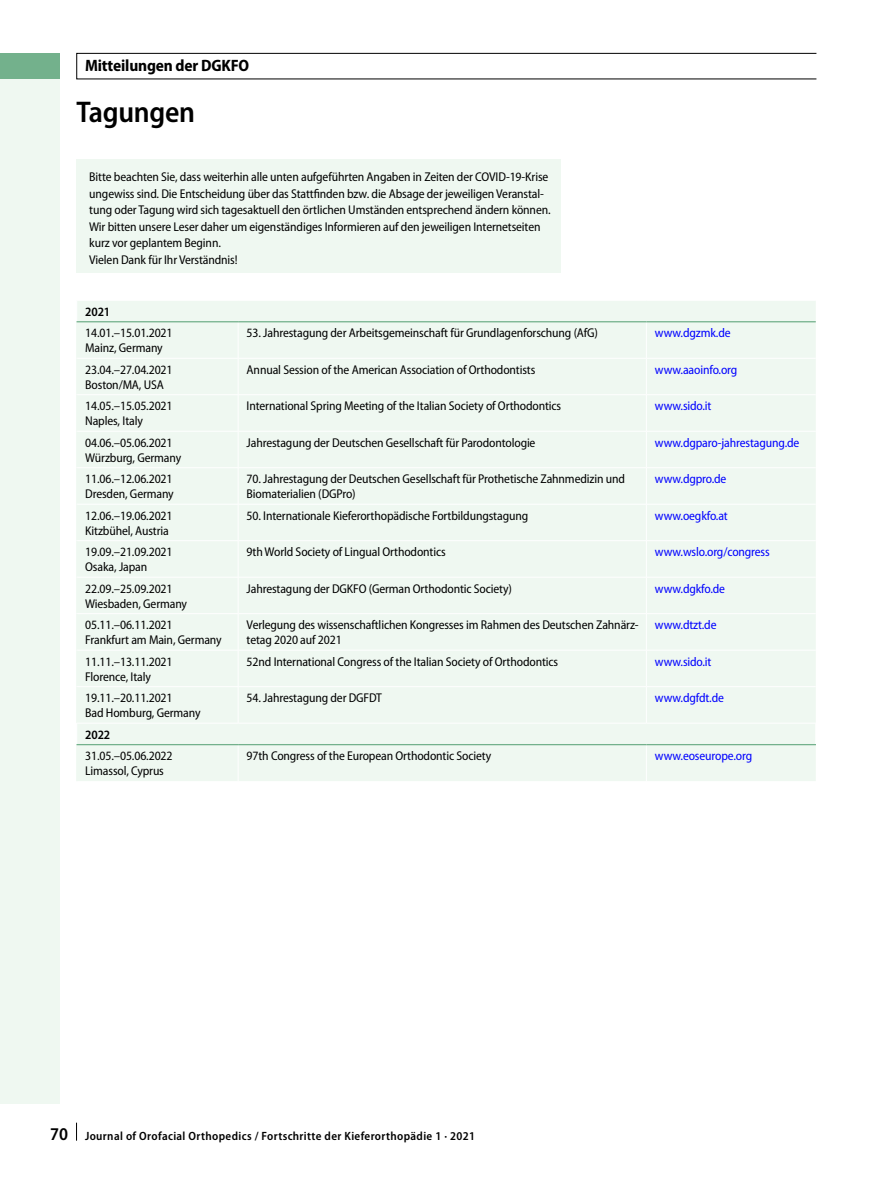
<style>
.page{position:relative;width:893px;height:1187px;background:#fff}
.page>*{position:absolute;margin:0;border:0;box-sizing:border-box;transform-origin:0 0}
.t1{font:600 semi-condensed 30px "Myriad Pro";letter-spacing:-.01em;color:#000}
.t2{font:700 semi-condensed 16.5px "Myriad Pro";letter-spacing:-.01em;color:#000}
.t3{font:semi-condensed 12.75px/15px "Myriad Pro";letter-spacing:-.01em;color:#000}
.t4{font:semi-condensed 12.75px "Myriad Pro";letter-spacing:-.01em;color:#00f}
.t5{font:600 semi-condensed 12.75px "Myriad Pro";letter-spacing:-.01em;color:#000}
.t6{font:600 semi-condensed 12px "Myriad Pro";letter-spacing:.03em;color:#000}
.s1{font-size:18px}
</style>
<div class="page">
<div style="left:0;top:53px;width:60px;height:1050px;background:#eff8f1"></div>
<div style="left:0;top:53px;width:60px;height:26px;background:#73b18c"></div>
<svg style="left:76px;top:1122px;width:1px;height:18px"></svg>
<div style="left:77px;top:53px;width:740px;height:26px;border:1px solid #000"></div>
<div style="left:77px;top:159px;width:484px;height:113px;background:#eff8f1"></div>
<div style="left:77px;top:301px;width:739px;height:480px;background:#eff8f1"></div>
<hr style="left:238px;top:358px;width:408px;height:1px;background:#fff">
<hr style="left:238px;top:394px;width:408px;height:1px;background:#fff">
<hr style="left:238px;top:431px;width:408px;height:1px;background:#fff">
<hr style="left:238px;top:467px;width:408px;height:1px;background:#fff">
<hr style="left:238px;top:504px;width:408px;height:1px;background:#fff">
<hr style="left:238px;top:540px;width:408px;height:1px;background:#fff">
<hr style="left:238px;top:577px;width:408px;height:1px;background:#fff">
<hr style="left:238px;top:613px;width:408px;height:1px;background:#fff">
<hr style="left:238px;top:650px;width:408px;height:1px;background:#fff">
<hr style="left:238px;top:686px;width:408px;height:1px;background:#fff">
<hr style="left:76px;top:322px;width:1px;height:36px;background:#eff8f1">
<hr style="left:238px;top:322px;width:1px;height:36px;background:#fff">
<hr style="left:77px;top:358px;width:161px;height:1px;background:#fff">
<hr style="left:238px;top:358px;width:1px;height:36px;background:#fff">
<hr style="left:76px;top:358px;width:1px;height:36px;background:#eff8f1">
<hr style="left:77px;top:394px;width:161px;height:1px;background:#fff">
<hr style="left:238px;top:395px;width:1px;height:36px;background:#fff">
<hr style="left:76px;top:395px;width:1px;height:36px;background:#eff8f1">
<hr style="left:77px;top:431px;width:161px;height:1px;background:#fff">
<hr style="left:238px;top:431px;width:1px;height:36px;background:#fff">
<hr style="left:76px;top:431px;width:1px;height:36px;background:#eff8f1">
<hr style="left:77px;top:467px;width:161px;height:1px;background:#fff">
<hr style="left:238px;top:468px;width:1px;height:36px;background:#fff">
<hr style="left:76px;top:468px;width:1px;height:36px;background:#eff8f1">
<hr style="left:77px;top:504px;width:161px;height:1px;background:#fff">
<hr style="left:238px;top:504px;width:1px;height:36px;background:#fff">
<hr style="left:76px;top:504px;width:1px;height:36px;background:#eff8f1">
<hr style="left:77px;top:540px;width:161px;height:1px;background:#fff">
<hr style="left:238px;top:541px;width:1px;height:36px;background:#fff">
<hr style="left:76px;top:541px;width:1px;height:36px;background:#eff8f1">
<hr style="left:77px;top:577px;width:161px;height:1px;background:#fff">
<hr style="left:238px;top:577px;width:1px;height:36px;background:#fff">
<hr style="left:76px;top:577px;width:1px;height:36px;background:#eff8f1">
<hr style="left:77px;top:613px;width:161px;height:1px;background:#fff">
<hr style="left:238px;top:614px;width:1px;height:36px;background:#fff">
<hr style="left:76px;top:614px;width:1px;height:36px;background:#eff8f1">
<hr style="left:77px;top:650px;width:161px;height:1px;background:#fff">
<hr style="left:238px;top:650px;width:1px;height:36px;background:#fff">
<hr style="left:76px;top:650px;width:1px;height:36px;background:#eff8f1">
<hr style="left:77px;top:686px;width:161px;height:1px;background:#fff">
<hr style="left:238px;top:686px;width:1px;height:37px;background:#fff">
<hr style="left:76px;top:686px;width:1px;height:37px;background:#eff8f1">
<hr style="left:646px;top:322px;width:1px;height:36px;background:#fff">
<hr style="left:646px;top:358px;width:170px;height:1px;background:#fff">
<hr style="left:646px;top:358px;width:1px;height:36px;background:#fff">
<hr style="left:646px;top:394px;width:170px;height:1px;background:#fff">
<hr style="left:646px;top:395px;width:1px;height:36px;background:#fff">
<hr style="left:646px;top:431px;width:170px;height:1px;background:#fff">
<hr style="left:646px;top:431px;width:1px;height:36px;background:#fff">
<hr style="left:646px;top:467px;width:170px;height:1px;background:#fff">
<hr style="left:646px;top:468px;width:1px;height:36px;background:#fff">
<hr style="left:646px;top:504px;width:170px;height:1px;background:#fff">
<hr style="left:646px;top:504px;width:1px;height:36px;background:#fff">
<hr style="left:646px;top:540px;width:170px;height:1px;background:#fff">
<hr style="left:646px;top:541px;width:1px;height:36px;background:#fff">
<hr style="left:646px;top:577px;width:170px;height:1px;background:#fff">
<hr style="left:646px;top:577px;width:1px;height:36px;background:#fff">
<hr style="left:646px;top:613px;width:170px;height:1px;background:#fff">
<hr style="left:646px;top:614px;width:1px;height:36px;background:#fff">
<hr style="left:646px;top:650px;width:170px;height:1px;background:#fff">
<hr style="left:646px;top:650px;width:1px;height:36px;background:#fff">
<hr style="left:646px;top:686px;width:170px;height:1px;background:#fff">
<hr style="left:646px;top:686px;width:1px;height:37px;background:#fff">
<hr style="left:76px;top:745px;width:1px;height:36px;background:#eff8f1">
<hr style="left:238px;top:745px;width:1px;height:36px;background:#fff">
<hr style="left:646px;top:745px;width:1px;height:36px;background:#fff">
<hr style="left:77px;top:321px;width:161px;height:1px;background:#73b18c">
<hr style="left:238px;top:321px;width:408px;height:1px;background:#73b18c">
<hr style="left:646px;top:321px;width:170px;height:1px;background:#73b18c">
<hr style="left:77px;top:722px;width:161px;height:1px;background:#fff">
<hr style="left:238px;top:722px;width:408px;height:1px;background:#fff">
<hr style="left:646px;top:722px;width:170px;height:1px;background:#fff">
<svg style="left:815px;top:723px;width:1px;height:21px"></svg>
<hr style="left:77px;top:744px;width:161px;height:1px;background:#73b18c">
<hr style="left:238px;top:744px;width:408px;height:1px;background:#73b18c">
<hr style="left:646px;top:744px;width:170px;height:1px;background:#73b18c">
<p class="t2" style="left:85px;top:56px;width:166px">Mitteilungen der DGKFO</p>
<h1 class="t1" style="left:77px;top:96px;width:120px">Tagungen</h1>
<p class="t3" style="left:89px;top:169px;width:463px;line-height:16.5px">Bitte beachten Sie, dass weiterhin alle unten aufgeführten Angaben in Zeiten der COVID-19-Krise ungewiss sind. Die Entscheidung über das Stattfinden bzw. die Absage der jeweiligen Veranstal&shy;tung oder Tagung wird sich tagesaktuell den örtlichen Umständen entsprechend ändern können.<br>Wir bitten unsere Leser daher um eigenständiges Informieren auf den jeweiligen Internetseiten kurz vor geplantem Beginn.<br>Vielen Dank für Ihr Verständnis!</p>
<p class="t5" style="left:85px;top:304px;width:27px">2021</p>
<p class="t3" style="left:85px;top:326px;width:89px">14.01.–15.01.2021<br>Mainz, Germany</p>
<p class="t3" style="left:247px;top:326px;width:353px">53. Jahrestagung der Arbeitsgemeinschaft für Grundlagenforschung (AfG)</p>
<p class="t4" style="left:655px;top:326px;width:77px">www.dgzmk.de</p>
<p class="t3" style="left:85px;top:362px;width:89px">23.04.–27.04.2021<br>Boston/MA, USA</p>
<p class="t3" style="left:247px;top:362px;width:290px">Annual Session of the American Association of Orthodontists</p>
<p class="t4" style="left:655px;top:362px;width:84px">www.aaoinfo.org</p>
<p class="t3" style="left:85px;top:399px;width:89px">14.05.–15.05.2021<br>Naples, Italy</p>
<p class="t3" style="left:247px;top:399px;width:316px">International Spring Meeting of the Italian Society of Orthodontics</p>
<p class="t4" style="left:655px;top:399px;width:58px">www.sido.it</p>
<p class="t3" style="left:85px;top:435px;width:97px">04.06.–05.06.2021<br>Würzburg, Germany</p>
<p class="t3" style="left:247px;top:435px;width:290px">Jahrestagung der Deutschen Gesellschaft für Parodontologie</p>
<p class="t4" style="left:655px;top:435px;width:146px">www.dgparo-jahrestagung.de</p>
<p class="t3" style="left:85px;top:471px;width:90px">11.06.–12.06.2021<br>Dresden, Germany</p>
<p class="t3" style="left:247px;top:471px;width:380px">70. Jahrestagung der Deutschen Gesellschaft für Prothetische Zahnmedizin und<br>Biomaterialien (DGPro)</p>
<p class="t4" style="left:655px;top:472px;width:73px">www.dgpro.de</p>
<p class="t3" style="left:85px;top:508px;width:89px">12.06.–19.06.2021<br>Kitzbühel, Austria</p>
<p class="t3" style="left:247px;top:508px;width:283px">50. Internationale Kieferorthopädische Fortbildungstagung</p>
<p class="t4" style="left:655px;top:508px;width:74px">www.oegkfo.at</p>
<p class="t3" style="left:85px;top:544px;width:89px">19.09.–21.09.2021<br>Osaka, Japan</p>
<p class="t3" style="left:247px;top:544px;width:201px">9th World Society of Lingual Orthodontics</p>
<p class="t4" style="left:655px;top:545px;width:116px">www.wslo.org/congress</p>
<p class="t3" style="left:85px;top:581px;width:103px">22.09.–25.09.2021<br>Wiesbaden, Germany</p>
<p class="t3" style="left:247px;top:581px;width:267px">Jahrestagung der DGKFO (German Orthodontic Society)</p>
<p class="t4" style="left:655px;top:581px;width:72px">www.dgkfo.de</p>
<p class="t3" style="left:85px;top:617px;width:138px">05.11.–06.11.2021<br>Frankfurt am Main, Germany</p>
<p class="t3" style="left:247px;top:617px;width:394px">Verlegung des wissenschaftlichen Kongresses im Rahmen des Deutschen Zahnärz&shy;tetag 2020 auf 2021</p>
<p class="t4" style="left:655px;top:618px;width:63px">www.dtzt.de</p>
<p class="t3" style="left:85px;top:654px;width:89px">11.11.–13.11.2021<br>Florence, Italy</p>
<p class="t3" style="left:247px;top:654px;width:313px">52nd International Congress of the Italian Society of Orthodontics</p>
<p class="t4" style="left:655px;top:654px;width:58px">www.sido.it</p>
<p class="t3" style="left:85px;top:690px;width:117px">19.11.–20.11.2021<br>Bad Homburg, Germany</p>
<p class="t3" style="left:247px;top:690px;width:137px">54. Jahrestagung der DGFDT</p>
<p class="t4" style="left:655px;top:691px;width:71px">www.dgfdt.de</p>
<p class="t5" style="left:85px;top:727px;width:27px">2022</p>
<p class="t3" style="left:85px;top:748px;width:89px">31.05.–05.06.2022<br>Limassol, Cyprus</p>
<p class="t3" style="left:247px;top:748px;width:246px">97th Congress of the European Orthodontic Society</p>
<p class="t4" style="left:655px;top:749px;width:99px">www.eoseurope.org</p>
<p class="t6" style="left:50px;top:1128px;width:426px"><span class="s1">70</span> Journal of Orofacial Orthopedics / Fortschritte der Kieferorthopädie 1 · 2021</p>
</div>
